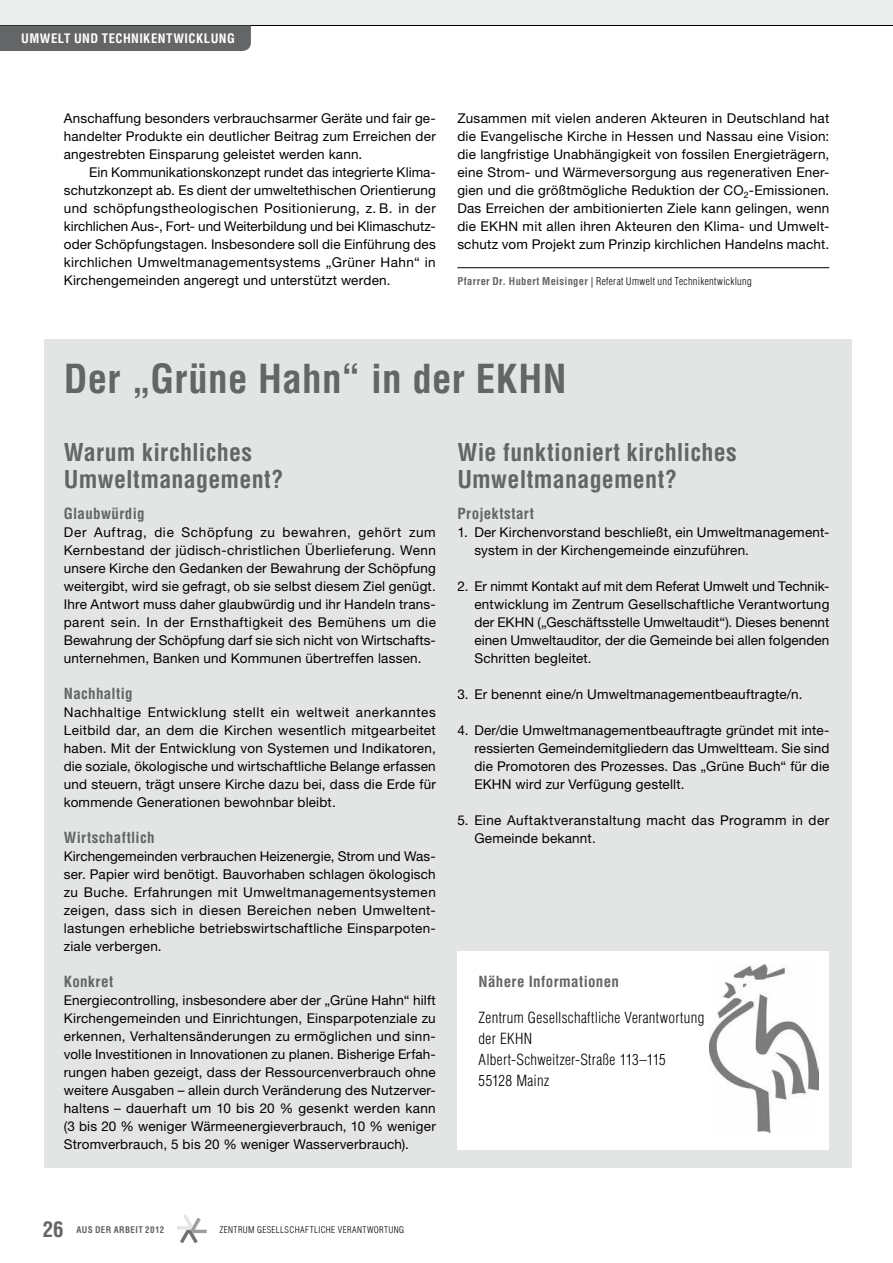
<style>
.page{position:relative;width:893px;height:1263px;background:#fff}
.page>*{position:absolute;margin:0;border:0;box-sizing:border-box;transform-origin:0 0}
.t1{font:700 condensed 39px "Helvetica";letter-spacing:.005em;color:#646567}
.t2{font:700 condensed 24px/27px "Helvetica";letter-spacing:.01em;color:#646567}
.t3{font:700 condensed 21px "Helvetica";color:#646567}
.t4{font:300 condensed 15px/21px "Helvetica";letter-spacing:.015em;color:#000}
.t5{font:700 condensed 15px "Helvetica";letter-spacing:.02em;color:#646567}
.t6{font:13.5px/18px "Helvetica Neue LT";letter-spacing:.015em;color:#000;text-align:justify}
.t7{font:700 condensed 12.75px "Helvetica";letter-spacing:.035em;color:#fff}
.t8{font:300 condensed 10.5px "Helvetica";letter-spacing:.025em;color:#000}
.t9{font:300 condensed 9px "Helvetica";letter-spacing:.04em;color:#000}
.t10{font:700 condensed 9px "Helvetica";letter-spacing:.045em;color:#646567}
.s1{font-weight:700;color:#646567}
</style>
<div class="page">
<div style="left:44px;top:339px;width:808px;height:828px;background:#e3e4e4"></div>
<svg style="left:177px;top:1214px;width:30px;height:29px"></svg>
<div style="left:457px;top:951px;width:372px;height:198px;background:#fff"></div>
<img style="left:709px;top:964px;width:109px;height:168px">
<hr style="left:457px;top:267px;width:372px;height:1px;background:#000">
<div style="left:0;top:0;width:893px;height:25px;background:#eceded"></div>
<hr style="left:0;top:25px;width:893px;height:1px;background:#000">
<div style="left:0;top:25px;width:251px;height:26px;background:#646567"></div>
<p class="t7" style="left:21px;top:30px;width:213px">Umwelt und Technikentwicklung</p>
<p class="t6" style="left:64px;top:109px;width:374px">Anschaffung besonders verbrauchsarmer Geräte und fair ge&shy;handelter Produkte ein deutlicher Beitrag zum Erreichen der angestrebten Einsparung geleistet werden kann.</p>
<p class="t6" style="left:64px;top:163px;width:374px;text-indent:26px">Ein Kommunikationskonzept rundet das integrierte Klima&shy;schutzkonzept ab. Es dient der umweltethischen Orientierung und schöpfungstheologischen Positionierung, z. B. in der kirchlichen Aus-, Fort- und Weiterbildung und bei Klimaschutz&shy;oder Schöpfungstagen. Insbesondere soll die Einführung des kirchlichen Umweltmanagementsystems „Grüner Hahn“ in Kirchengemeinden angeregt und unterstützt werden.</p>
<p class="t6" style="left:457px;top:109px;width:374px">Zusammen mit vielen anderen Akteuren in Deutschland hat die Evangelische Kirche in Hessen und Nassau eine Vision: die langfristige Unabhängigkeit von fossilen Energieträgern, eine Strom- und Wärmeversorgung aus regenerativen Ener&shy;gien und die größtmögliche Reduktion der CO<sub>2</sub>-Emissionen.<br>Das Erreichen der ambitionierten Ziele kann gelingen, wenn die EKHN mit allen ihren Akteuren den Klima- und Umwelt&shy;schutz vom Projekt zum Prinzip kirchlichen Handelns macht.</p>
<p class="t8" style="left:457px;top:275px;width:296px"><span class="s1">Pfarrer Dr. Hubert Meisinger |</span> Referat Umwelt und Technikentwicklung</p>
<h1 class="t1" style="left:64px;top:354px;width:435px">Der „Grüne Hahn“ in der EKHN</h1>
<h2 class="t2" style="left:64px;top:438px;width:221px">Warum kirchliches<br>Umweltmanagement?</h2>
<p class="t5" style="left:64px;top:504px;width:82px">Glaubwürdig</p>
<p class="t6" style="left:64px;top:523px;width:374px">Der Auftrag, die Schöpfung zu bewahren, gehört zum Kernbestand der jüdisch-christlichen Überlieferung. Wenn unsere Kirche den Gedanken der Bewahrung der Schöpfung weitergibt, wird sie gefragt, ob sie selbst diesem Ziel genügt.<br>Ihre Antwort muss daher glaubwürdig und ihr Handeln trans&shy;parent sein. In der Ernsthaftigkeit des Bemühens um die Bewahrung der Schöpfung darf sie sich nicht von Wirtschafts&shy;unternehmen, Banken und Kommunen übertreffen lassen.</p>
<p class="t5" style="left:64px;top:684px;width:70px">Nachhaltig</p>
<p class="t6" style="left:64px;top:703px;width:374px">Nachhaltige Entwicklung stellt ein weltweit anerkanntes Leitbild dar, an dem die Kirchen wesentlich mitgearbeitet haben. Mit der Entwicklung von Systemen und Indikatoren, die soziale, ökologische und wirtschaftliche Belange erfassen und steuern, trägt unsere Kirche dazu bei, dass die Erde für kommende Generationen bewohnbar bleibt.</p>
<p class="t5" style="left:64px;top:828px;width:92px">Wirtschaftlich</p>
<p class="t6" style="left:64px;top:847px;width:374px">Kirchengemeinden verbrauchen Heizenergie, Strom und Was&shy;ser. Papier wird benötigt. Bauvorhaben schlagen ökologisch zu Buche. Erfahrungen mit Umweltmanagementsystemen zeigen, dass sich in diesen Bereichen neben Umweltent&shy;lastungen erhebliche betriebswirtschaftliche Einsparpoten&shy;ziale verbergen.</p>
<p class="t5" style="left:64px;top:972px;width:51px">Konkret</p>
<p class="t6" style="left:64px;top:991px;width:374px">Energiecontrolling, insbesondere aber der „Grüne Hahn“ hilft Kirchengemeinden und Einrichtungen, Einsparpotenziale zu erkennen, Verhaltensänderungen zu ermöglichen und sinn&shy;volle Investitionen in Innovationen zu planen. Bisherige Erfah&shy;rungen haben gezeigt, dass der Ressourcenverbrauch ohne weitere Ausgaben – allein durch Veränderung des Nutzerver&shy;haltens – dauerhaft um 10 bis 20 % gesenkt werden kann (3 bis 20 % weniger Wärmeenergieverbrauch, 10 % weniger Stromverbrauch, 5 bis 20 % weniger Wasserverbrauch).</p>
<h2 class="t2" style="left:457px;top:438px;width:281px">Wie funktioniert kirchliches<br>Umweltmanagement?</h2>
<p class="t5" style="left:457px;top:504px;width:78px">Projektstart</p>
<p class="t6" style="left:474px;top:523px;width:355px;text-indent:-17px">1. Der Kirchenvorstand beschließt, ein Umweltmanagement&shy;system in der Kirchengemeinde einzuführen.</p>
<p class="t6" style="left:474px;top:577px;width:357px;text-indent:-17px">2. Er nimmt Kontakt auf mit dem Referat Umwelt und Technik&shy;entwicklung im Zentrum Gesellschaftliche Verantwortung der EKHN („Geschäftsstelle Umweltaudit“). Dieses benennt einen Umweltauditor, der die Gemeinde bei allen folgenden Schritten begleitet.</p>
<p class="t6" style="left:457px;top:685px;width:347px">3. Er benennt eine/n Umweltmanagementbeauftragte/n.</p>
<p class="t6" style="left:474px;top:721px;width:357px;text-indent:-17px">4. Der/die Umweltmanagementbeauftragte gründet mit inte&shy;ressierten Gemeindemitgliedern das Umweltteam. Sie sind die Promotoren des Prozesses. Das „Grüne Buch“ für die EKHN wird zur Verfügung gestellt.</p>
<p class="t6" style="left:474px;top:811px;width:356px;text-indent:-17px">5. Eine Auftaktveranstaltung macht das Programm in der<br>Gemeinde bekannt.</p>
<p class="t5" style="left:479px;top:972px;width:142px">Nähere Informationen</p>
<p class="t4" style="left:479px;top:1006px;width:227px">Zentrum Gesellschaftliche Verantwortung der EKHN<br>Albert-Schweitzer-Straße 113–115<br>55128 Mainz</p>
<h3 class="t3" style="left:43px;top:1216px;width:23px">26</h3>
<p class="t10" style="left:76px;top:1224px;width:89px">Aus der Arbeit 2012</p>
<p class="t9" style="left:219px;top:1224px;width:185px">Zentrum Gesellschaftliche Verantwortung</p>
</div>
